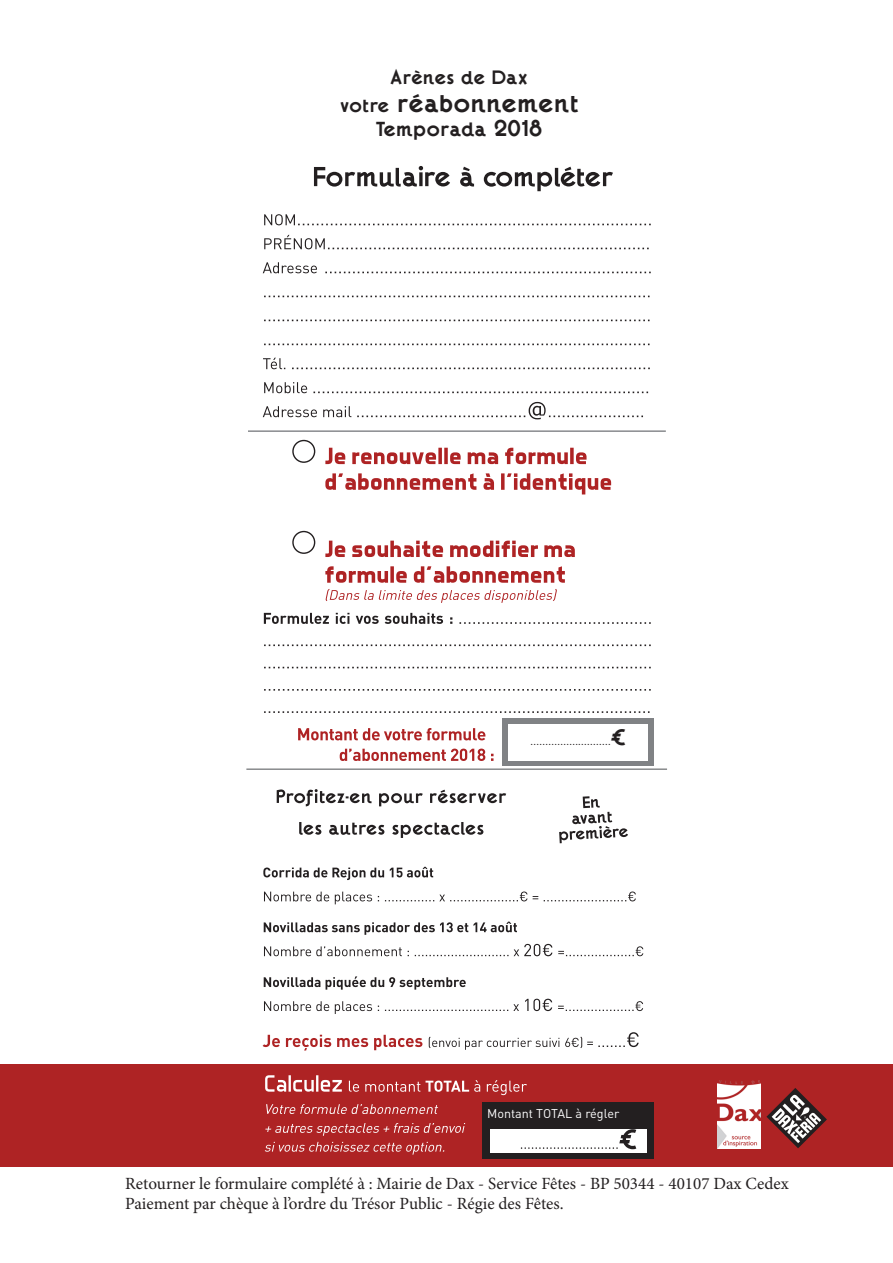
<style>
.page{position:relative;width:893px;height:1263px;background:#fff}
.page>*{position:absolute;margin:0;border:0;box-sizing:border-box;transform-origin:0 0}
.t1{font:23.7px "Gaumont";letter-spacing:.05em;color:#231f20}
.t2{font:18.9px "Gaumont";letter-spacing:.035em;color:#231f20}
.t3{font:18px "Gaumont";letter-spacing:.02em;color:#231f20}
.t4{font:17.1px/20.5px "Minion Pro";color:#231f20}
.t5{font:14.55px "Bellota";color:#231f20}
.t6{font:12.6px "DINOT";color:#fff}
.s1{font-size:18px}
.s2{font-size:21.3px}
.s3{font-family:"Gaumont";font-size:21px}
</style>
<div class="page">
<div style="left:0;top:1064px;width:893px;height:103px;background:#ae2324"></div>
<svg style="left:314px;top:166px;width:299px;height:25px"></svg>
<svg style="left:429px;top:1032px;width:210px;height:18px"></svg>
<svg style="left:263px;top:1035px;width:159px;height:15px"></svg>
<svg style="left:264px;top:999px;width:379px;height:15px"></svg>
<svg style="left:264px;top:976px;width:202px;height:14px"></svg>
<svg style="left:264px;top:944px;width:379px;height:12px"></svg>
<svg style="left:264px;top:921px;width:253px;height:14px"></svg>
<svg style="left:264px;top:891px;width:372px;height:13px"></svg>
<svg style="left:263px;top:867px;width:170px;height:13px"></svg>
<svg style="left:340px;top:748px;width:153px;height:13px"></svg>
<svg style="left:298px;top:728px;width:187px;height:12px"></svg>
<svg style="left:264px;top:711px;width:386px;height:2px"></svg>
<svg style="left:264px;top:689px;width:387px;height:2px"></svg>
<svg style="left:264px;top:667px;width:387px;height:1px"></svg>
<svg style="left:264px;top:644px;width:387px;height:2px"></svg>
<svg style="left:264px;top:613px;width:387px;height:11px"></svg>
<svg style="left:326px;top:589px;width:231px;height:14px"></svg>
<svg style="left:325px;top:566px;width:240px;height:17px"></svg>
<svg style="left:325px;top:541px;width:250px;height:16px"></svg>
<svg style="left:325px;top:473px;width:286px;height:21px"></svg>
<svg style="left:325px;top:448px;width:261px;height:16px"></svg>
<svg style="left:263px;top:402px;width:380px;height:17px"></svg>
<svg style="left:264px;top:382px;width:384px;height:11px"></svg>
<svg style="left:263px;top:358px;width:387px;height:11px"></svg>
<svg style="left:264px;top:344px;width:386px;height:1px"></svg>
<svg style="left:264px;top:320px;width:386px;height:1px"></svg>
<svg style="left:264px;top:296px;width:386px;height:1px"></svg>
<svg style="left:263px;top:262px;width:388px;height:11px"></svg>
<svg style="left:264px;top:235px;width:385px;height:14px"></svg>
<svg style="left:264px;top:214px;width:387px;height:11px"></svg>
<div style="left:292px;top:440px;width:23px;height:23px;border:1px solid #231f20;border-radius:50%"></div>
<div style="left:292px;top:531px;width:23px;height:23px;border:1px solid #231f20;border-radius:50%"></div>
<div style="left:502px;top:718px;width:151px;height:48px;background:#808285"></div>
<div style="left:508px;top:724px;width:140px;height:36px;background:#fff"></div>
<div style="left:482px;top:1102px;width:172px;height:57px;background:#231f20"></div>
<div style="left:490px;top:1129px;width:156px;height:24px;background:#fff"></div>
<svg style="left:265px;top:1142px;width:179px;height:12px"></svg>
<svg style="left:265px;top:1123px;width:200px;height:13px"></svg>
<svg style="left:266px;top:1104px;width:172px;height:10px"></svg>
<svg style="left:265px;top:1075px;width:262px;height:20px"></svg>
<hr style="left:246px;top:768px;width:421px;height:2px;background:#808285">
<hr style="left:248px;top:430px;width:418px;height:2px;background:#808285">
<svg style="left:277px;top:789px;width:229px;height:17px"></svg>
<svg style="left:299px;top:822px;width:184px;height:16px"></svg>
<svg style="left:559px;top:796px;width:69px;height:47px"></svg>
<svg style="left:521px;top:1129px;width:115px;height:20px"></svg>
<svg style="left:766px;top:1088px;width:61px;height:60px"></svg>
<img style="left:718px;top:1080px;width:43px;height:68px">
<p class="t3" style="left:390px;top:66px;width:139px">Arènes de Dax</p>
<h1 class="t1" style="left:340px;top:89px;width:240px"><span class="s1">votre</span> réabonnement</h1>
<p class="t2" style="left:376px;top:117px;width:168px">Temporada <span class="s2">2018</span></p>
<p class="t5" style="left:530px;top:729px;width:97px">...........................<span class="s3">€</span></p>
<p class="t6" style="left:487px;top:1106px;width:134px">Montant TOTAL à régler</p>
<p class="t4" style="left:125px;top:1173px;width:665px">Retourner le formulaire complété à : Mairie de Dax - Service Fêtes - BP 50344 - 40107 Dax Cedex<br>Paiement par chèque à l’ordre du Trésor Public - Régie des Fêtes.</p>
</div>
